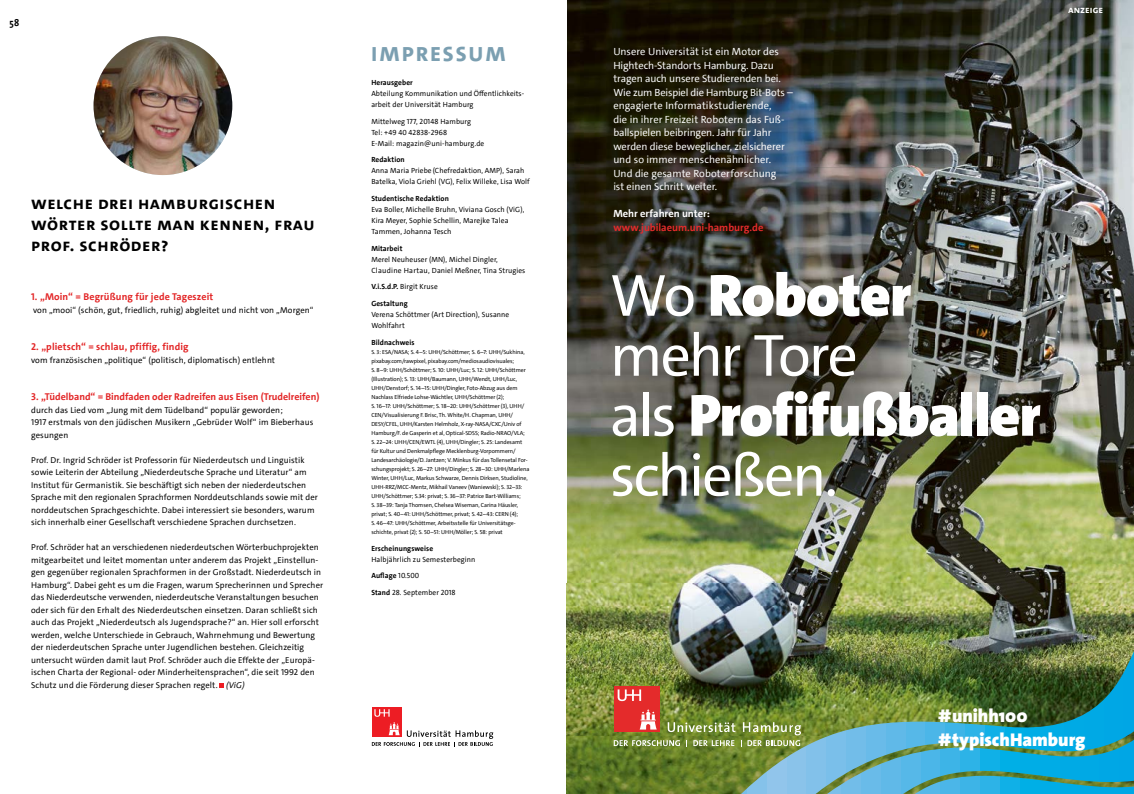
<style>
.page{position:relative;width:1134px;height:794px;background:#fff}
.page>*{position:absolute;margin:0;border:0;box-sizing:border-box;transform-origin:0 0}
.t1{font:900 60px "The Sans";letter-spacing:-.02em;color:#fff}
.t2{font:60px "The Sans UHH";letter-spacing:-.04em;color:#fff}
.t3{font:27px "The Sans UHH Bold Caps";letter-spacing:.05em;color:#7b9fb1;scale:.93 1}
.t4{font:900 18.6px/23.6px "The Sans";color:#fff}
.t5{font:18px/21px "The Sans UHH Bold Caps";letter-spacing:.03em;color:#000}
.t6{font:10.5px/13.5px "The Sans UHH";letter-spacing:-.005em;color:#fff}
.t7{font:700 10.5px "The Sans UHH";letter-spacing:-.005em;color:#e42b2b}
.t8{font:700 10.5px "The Sans UHH";color:#fff}
.t9{font:700 10px "The Sans UHH";color:#e32728}
.t10{font:10px "The Sans UHH Bold Caps";color:#fff}
.t11{font:10px "The Sans UHH Bold Caps";color:#000;scale:.93 1}
.t12{font:8.6px/12.5px "The Sans UHH";letter-spacing:.015em;color:#010001}
.t13{font:7.5px/11px "The Sans UHH";letter-spacing:.01em;color:#000}
.t14{font:700 7.5px "The Sans UHH";letter-spacing:.01em;color:#000}
.t15{font:5.9px/9px "The Sans UHH";letter-spacing:-.01em;color:#000}
.s1{font-style:italic}
.s2{font-weight:700}
.s3{font-weight:400}
.s4{font-family:"The Sans UHH";font-weight:400}
</style>
<div class="page">
<div style="left:372px;top:707px;width:30px;height:29px;background:#ed1d24"></div>
<svg style="left:372px;top:709px;width:121px;height:37px"></svg>
<svg style="left:220px;top:683px;width:4px;height:4px"></svg>
<img style="left:94px;top:36px;width:138px;height:139px;border-radius:69px">
<img style="left:567px;top:0;width:567px;height:651px">
<img style="left:567px;top:584px;width:566px;height:210px">
<img style="left:741px;top:651px;width:393px;height:143px">
<img style="left:567px;top:167px;width:25px;height:417px">
<img style="left:798px;top:167px;width:274px;height:417px">
<img style="left:1072px;top:167px;width:62px;height:439px">
<img style="left:592px;top:263px;width:206px;height:321px">
<svg style="left:668px;top:722px;width:67px;height:10px"></svg>
<div style="left:614px;top:686px;width:46px;height:46px;background:#e42b2b"></div>
<svg style="left:640px;top:709px;width:17px;height:20px"></svg>
<svg style="left:618px;top:689px;width:23px;height:12px"></svg>
<svg style="left:614px;top:740px;width:66px;height:6px"></svg>
<svg style="left:693px;top:740px;width:41px;height:6px"></svg>
<svg style="left:741px;top:722px;width:60px;height:24px"></svg>
<img style="left:584px;top:18px;width:229px;height:245px">
<svg style="left:827px;top:740px;width:307px;height:54px;background:#3aa9c6"></svg>
<p class="t11" style="left:10px;top:16px;width:12px">58</p>
<h3 class="t5" style="left:31px;top:192px;width:285px">WELCHE DREI HAMBURGISCHEN<br>WÖRTER SOLLTE MAN KENNEN, FRAU<br>PROF. SCHRÖDER?</h3>
<p class="t9" style="left:31px;top:290px;width:184px">1. „Moin“ = Begrüßung für jede Tageszeit</p>
<p class="t12" style="left:33px;top:303px;width:282px">von „mooi“ (schön, gut, friedlich, ruhig) abgleitet und nicht von „Morgen“</p>
<p class="t9" style="left:31px;top:340px;width:159px">2. „plietsch“ = schlau, pfiffig, findig</p>
<p class="t12" style="left:31px;top:353px;width:245px">vom französischen „politique“ (politisch, diplomatisch) entlehnt</p>
<p class="t9" style="left:31px;top:390px;width:290px">3. „Tüdelband“ = Bindfaden oder Radreifen aus Eisen (Trudelreifen)</p>
<p class="t12" style="left:31px;top:403px;width:284px">durch das Lied vom „Jung mit dem Tüdelband“ populär geworden;<br>1917 erstmals von den jüdischen Musikern „Gebrüder Wolf“ im Bieberhaus gesungen</p>
<p class="t12" style="left:31px;top:453px;width:288px">Prof. Dr. Ingrid Schröder ist Professorin für Niederdeutsch und Linguistik sowie Leiterin der Abteilung „Niederdeutsche Sprache und Literatur“ am Institut für Germanistik. Sie beschäftigt sich neben der niederdeutschen Sprache mit den regionalen Sprachformen Norddeutschlands sowie mit der norddeutschen Sprachgeschichte. Dabei interessiert sie besonders, warum sich innerhalb einer Gesellschaft verschiedene Sprachen durchsetzen.</p>
<p class="t12" style="left:31px;top:541px;width:294px">Prof. Schröder hat an verschiedenen niederdeutschen Wörterbuchprojekten mitgearbeitet und leitet momentan unter anderem das Projekt „Einstellun&shy;gen gegenüber regionalen Sprachformen in der Großstadt. Niederdeutsch in Hamburg“. Dabei geht es um die Fragen, warum Sprecherinnen und Sprecher das Niederdeutsche verwenden, niederdeutsche Veranstaltungen besuchen oder sich für den Erhalt des Niederdeutschen einsetzen. Daran schließt sich auch das Projekt „Niederdeutsch als Jugendsprache?“ an. Hier soll erforscht werden, welche Unterschiede in Gebrauch, Wahrnehmung und Bewertung der niederdeutschen Sprache unter Jugendlichen bestehen. Gleichzeitig untersucht würden damit laut Prof. Schröder auch die Effekte der „Europä&shy;ischen Charta der Regional- oder Minderheitensprachen“, die seit 1992 den Schutz und die Förderung dieser Sprachen regelt. <span class="s1">(ViG)</span></p>
<h2 class="t3" style="left:371px;top:35px;width:147px">IMPRESSUM</h2>
<p class="t14" style="left:371px;top:78px;width:43px">Herausgeber</p>
<p class="t13" style="left:371px;top:88px;width:154px">Abteilung Kommunikation und Öffentlichkeits&shy;arbeit der Universität Hamburg</p>
<p class="t13" style="left:371px;top:116px;width:114px">Mittelweg 177, 20148 Hamburg<br>Tel: +49 40 42838-2968<br>E-Mail: magazin@uni-hamburg.de</p>
<p class="t14" style="left:371px;top:155px;width:35px">Redaktion</p>
<p class="t13" style="left:371px;top:165px;width:160px">Anna Maria Priebe (Chefredaktion, AMP), Sarah<br>Batelka, Viola Griehl (VG), Felix Willeke, Lisa Wolf</p>
<p class="t14" style="left:371px;top:194px;width:79px">Studentische Redaktion</p>
<p class="t13" style="left:371px;top:204px;width:154px">Eva Boller, Michelle Bruhn, Viviana Gosch (ViG),<br>Kira Meyer, Sophie Schellin, Marejke Talea<br>Tammen, Johanna Tesch</p>
<p class="t14" style="left:371px;top:243px;width:33px">Mitarbeit</p>
<p class="t13" style="left:371px;top:254px;width:155px">Merel Neuheuser (MN), Michel Dingler,<br>Claudine Hartau, Daniel Meßner, Tina Strugies</p>
<p class="t13" style="left:371px;top:281px;width:68px"><span class="s2">V.i.S.d.P.</span> Birgit Kruse</p>
<p class="t14" style="left:371px;top:299px;width:38px">Gestaltung</p>
<p class="t13" style="left:371px;top:309px;width:139px">Verena Schöttmer (Art Direction), Susanne<br>Wohlfahrt</p>
<p class="t14" style="left:371px;top:337px;width:45px">Bildnachweis</p>
<p class="t15" style="left:371px;top:347px;width:160px">S. 3: ESA/NASA; S. 4–5: UHH/Schöttmer; S. 6–7: UHH/Sukhina, pixabay.com/rawpixel, pixabay.com/mediosaudiovisuales;<br>S. 8–9: UHH/Schöttmer; S. 10: UHH/Luc; S. 12: UHH/Schöttmer (Illustration); S. 13: UHH/Baumann, UHH/Wendt, UHH/Luc, UHH/Denstorf; S. 14–15: UHH/Dingler, Foto-Abzug aus dem Nachlass Elfriede Lohse-Wächtler, UHH/Schöttmer (2);<br>S. 16–17: UHH/Schöttmer; S. 18–20: UHH/Schöttmer (3), UHH/ CEN/Visualisierung F. Brisc, Th. White/H. Chapman, UHH/ DESY/CFEL, UHH/Karsten Helmholz, X-ray-NASA/CXC/Univ of Hamburg/F. de Gasperin et al, Optical-SDSS; Radio-NRAO/VLA; S. 22–24: UHH/CEN/EWTL (4), UHH/Dingler; S. 25: Landesamt für Kultur und Denkmalpflege Mecklenburg-Vorpommern/ Landesarchäologie/D. Jantzen; V. Minkus für das Tollensetal For&shy;schungsprojekt; S. 26–27: UHH/Dingler; S. 28–30: UHH/Marlena Winter, UHH/Luc, Markus Schwarze, Dennis Dirksen, Studioline, UHH-RRZ/MCC-Mentz, Mikhail Vaneev (Waniewski); S. 32–33:<br>UHH/Schöttmer; S.34: privat; S. 36–37: Patrice Bart-Williams;<br>S. 38–39: Tanja Thomsen, Chelsea Wiseman, Carina Häusler, privat; S. 40–41: UHH/Schöttmer, privat; S. 42–43: CERN (4);<br>S. 46–47: UHH/Schöttmer, Arbeitsstelle für Universitätsge&shy;schichte, privat (2); S. 50–51: UHH/Möller; S. 58: privat</p>
<p class="t14" style="left:371px;top:543px;width:63px">Erscheinungsweise</p>
<p class="t13" style="left:371px;top:553px;width:106px">Halbjährlich zu Semesterbeginn</p>
<p class="t14" style="left:371px;top:571px;width:49px">Auflage <span class="s3">10.500</span></p>
<p class="t13" style="left:371px;top:587px;width:86px"><span class="s2">Stand</span> 28. September 2018</p>
<p class="t6" style="left:613px;top:45px;width:181px">Unsere Universität ist ein Motor des Hightech-Standorts Hamburg. Dazu tragen auch unsere Studierenden bei.<br>Wie zum Beispiel die Hamburg Bit-Bots – engagierte Informatikstudierende,<br>die in ihrer Freizeit Robotern das Fuß&shy;ballspielen beibringen. Jahr für Jahr werden diese beweglicher, zielsicherer und so immer menschenähnlicher.<br>Und die gesamte Roboterforschung<br>ist einen Schritt weiter.</p>
<p class="t8" style="left:613px;top:207px;width:98px">Mehr erfahren unter:</p>
<p class="t7" style="left:613px;top:220px;width:152px">www.jubilaeum.uni-hamburg.de</p>
<h1 class="t1" style="left:610px;top:245px;width:303px"><span class="s4">Wo</span> Roboter</h1>
<h1 class="t2" style="left:610px;top:317px;width:249px">mehr Tore</h1>
<h1 class="t1" style="left:610px;top:364px;width:432px"><span class="s4">als</span> Profifußballer</h1>
<h1 class="t2" style="left:610px;top:437px;width:230px">schießen.</h1>
<p class="t10" style="left:1068px;top:3px;width:36px">Anzeige</p>
<h3 class="t4" style="left:938px;top:704px;width:149px">#unihh100 #typischHamburg</h3>
</div>
